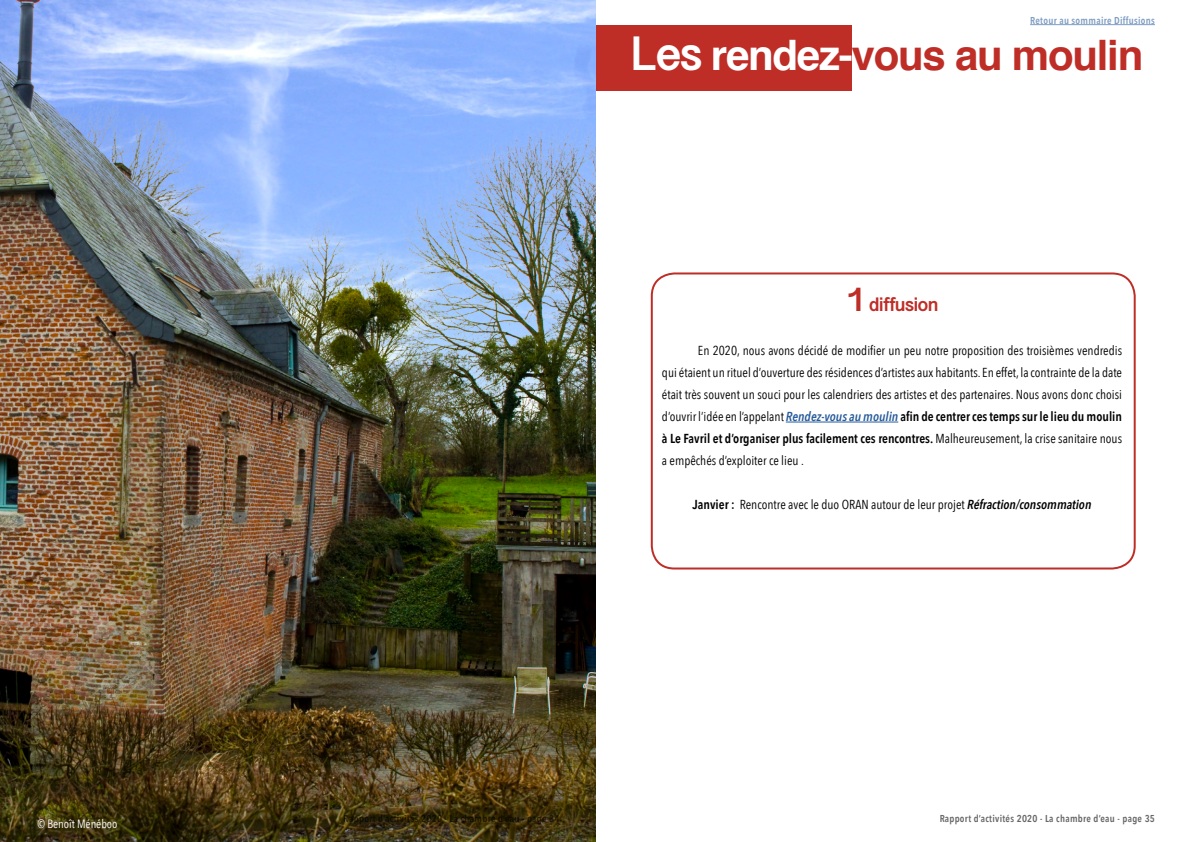
<style>
.page{position:relative;width:1191px;height:842px;background:#fff}
.page>*{position:absolute;margin:0;border:0;box-sizing:border-box;transform-origin:0 0}
.t1{font:700 42px "Helvetica";letter-spacing:-.03em;color:#be2e27}
.t2{font:700 17px "Oriya Sangam MN";letter-spacing:-.02em;color:#be2e27}
.t3{font:13px/22px "Avenir Next Condensed";color:#000;text-align:justify}
.t4{font:12px "Avenir Next Condensed";color:#fff}
.t5{font:600 10px "Avenir Next Condensed";letter-spacing:.03em;color:#000}
.t6{font:600 10px "Avenir Next Condensed";letter-spacing:.03em;color:#275b9b}
.s1{font-family:"Oriya Sangam MN";color:#fff}
.s2{color:#fff}
.s3{font-size:30px}
.s4{font-weight:600;font-style:italic;color:#275b9b}
.s5{font-weight:600}
.s6{font-weight:600;font-style:italic}
</style>
<div class="page">
<div style="left:595px;top:26px;width:257px;height:65px;background:#be2e27"></div>
<img style="left:0;top:0;width:595px;height:842px">
<hr style="left:1030px;top:24px;width:125px;height:1px;background:#275b9b">
<div style="left:651px;top:272px;width:484px;height:297px;border:2px solid #be2e27;border-radius:23px"></div>
<hr style="left:786px;top:422px;width:112px;height:1px;background:#275b9b">
<p class="t4" style="left:37px;top:814px;width:82px">© Benoît Ménéboo</p>
<p class="t6" style="left:1030px;top:12px;width:126px">Retour au sommaire Diffusions</p>
<h1 class="t1" style="left:629px;top:21px;width:515px"><span class="s1">Les</span> <span class="s2">rendez-</span>vous au moulin</h1>
<h2 class="t2" style="left:845px;top:293px;width:95px"><span class="s3">1</span> diffusion</h2>
<p class="t3" style="left:662px;top:339px;width:462px;text-indent:36px">En 2020, nous avons décidé de modifier un peu notre proposition des troisièmes vendredis qui étaient un rituel d’ouverture des résidences d’artistes aux habitants. En effet, la contrainte de la date était très souvent un souci pour les calendriers des artistes et des partenaires. Nous avons donc choisi d’ouvrir l’idée en l’appelant <span class="s4">Rendez-vous au moulin</span> <span class="s5">afin de centrer ces temps sur le lieu du moulin à Le Favril et d’organiser plus facilement ces rencontres.</span> Malheureusement, la crise sanitaire nous a empêchés d’exploiter ce lieu .</p>
<p class="t3" style="left:692px;top:493px;width:400px"><span class="s5">Janvier :</span> Rencontre avec le duo ORAN autour de leur projet <span class="s6">Réfraction/consommation</span></p>
<p class="t5" style="left:344px;top:809px;width:217px">Rapport d’activités 2020 - La chambre d’eau - page 34</p>
<p class="t5" style="left:939px;top:809px;width:217px">Rapport d’activités 2020 - La chambre d’eau - page 35</p>
</div>
